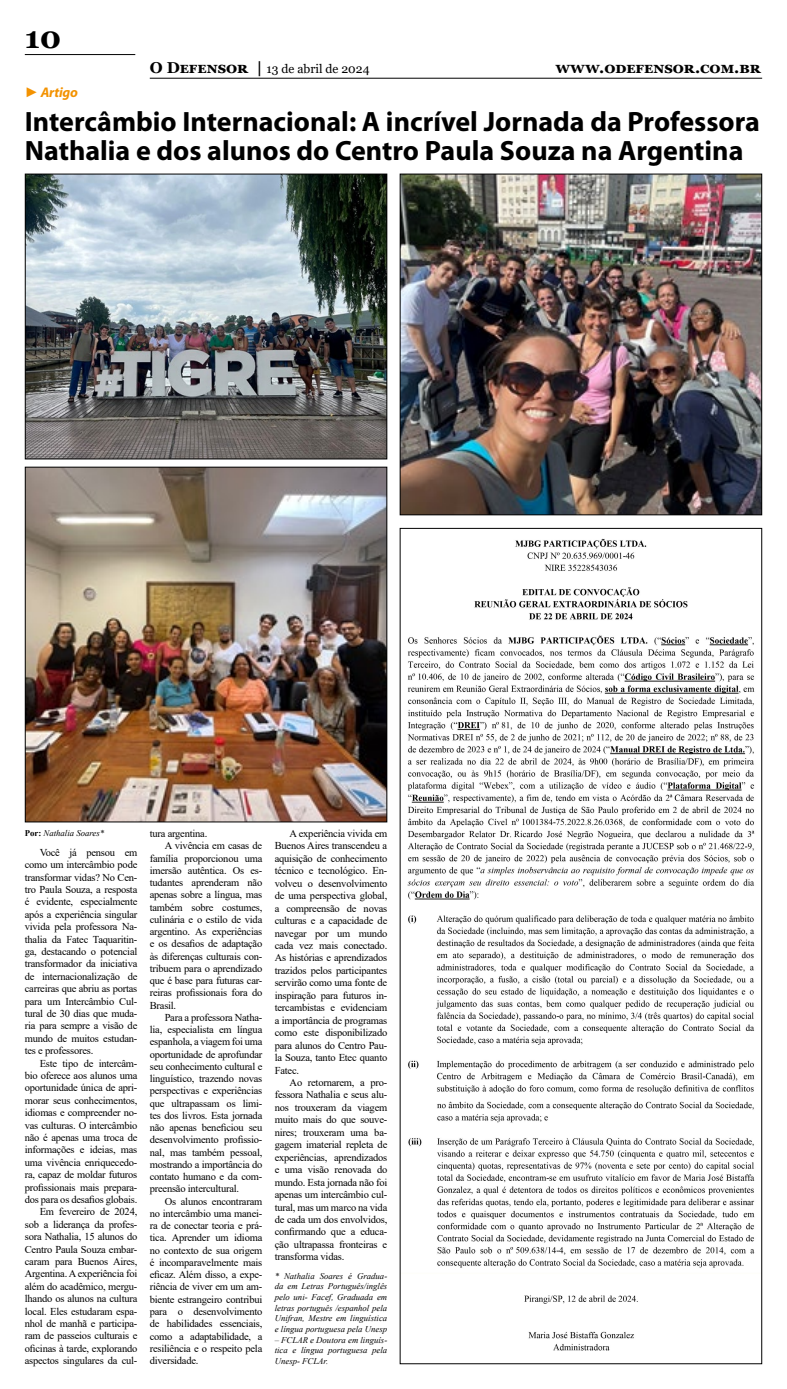
<style>
.page{position:relative;width:787px;height:1389px;background:#fff}
.page>*{position:absolute;margin:0;border:0;box-sizing:border-box;transform-origin:0 0}
.t1{font:700 30.62px "Georgia";color:#000}
.t2{font:700 28px/29.8px "Myriad Pro";color:#000}
.t3{font:700 15.75px "Georgia";color:#000}
.t4{font:italic 700 14px "Myriad Pro";letter-spacing:-.02em;color:#f39200}
.t5{font:12.25px "Georgia";color:#000}
.t6{font:10.5px/12.4px "Times New Roman";letter-spacing:-.02em;color:#000;text-align:justify}
.t7{font:italic 8.75px/10.7px "Times New Roman";color:#000;text-align:justify}
.s1{font-family:"Times New Roman";font-style:normal}
.s2{font-weight:700;font-size:15.75px}
.s3{font-weight:700;font-style:normal}
</style>
<div class="page">
<hr style="left:25px;top:54px;width:110px;height:1px;background:#000">
<hr style="left:150px;top:78px;width:611px;height:1px;background:#000">
<img style="left:407px;top:538px;width:348px;height:813px">
<img style="left:27px;top:176px;width:358px;height:281px">
<div style="left:25px;top:174px;width:362px;height:285px;border:1px solid #000"></div>
<img style="left:401px;top:176px;width:358px;height:337px">
<div style="left:399px;top:174px;width:362px;height:341px;border:1px solid #000"></div>
<img style="left:27px;top:469px;width:358px;height:351px">
<div style="left:25px;top:467px;width:362px;height:355px;border:1px solid #000"></div>
<h1 class="t1" style="left:25px;top:18px;width:38px">10</h1>
<h3 class="t4" style="left:25px;top:83px;width:54px"><span class="s1">►</span> Artigo</h3>
<h2 class="t2" style="left:25px;top:105px;width:736px">Intercâmbio Internacional: A incrível Jornada da Professora<br>Nathalia e dos alunos do Centro Paula Souza na Argentina</h2>
<p class="t5" style="left:150px;top:61px;width:221px"><span class="s2">O Defensor |</span> 13 de abril de 2024</p>
<h3 class="t3" style="left:555px;top:58px;width:207px">www.odefensor.com.br</h3>
<p class="t7" style="left:25px;top:827px;width:81px"><span class="s3">Por:</span> Nathalia Soares*</p>
<p class="t6" style="left:25px;top:846px;width:114px;text-indent:15px">Você já pensou em como um intercâmbio pode transformar vidas? No Cen&shy;tro Paula Souza, a resposta é evidente, especialmente após a experiência singular vivida pela professora Na&shy;thalia da Fatec Taquaritin&shy;ga, destacando o potencial transformador da iniciativa de internacionalização de carreiras que abriu as portas para um Intercâmbio Cul&shy;tural de 30 dias que muda&shy;ria para sempre a visão de mundo de muitos estudan&shy;tes e professores.</p>
<p class="t6" style="left:25px;top:1056px;width:114px;text-align:right">Este tipo de intercâm&shy;bio oferece aos alunos uma oportunidade única de apri&shy;morar seus conhecimentos, idiomas e compreender no&shy;vas culturas. O intercâmbio não é apenas uma troca de informações e ideias, mas uma vivência enriquecedo&shy;ra, capaz de moldar futuros profissionais mais prepara&shy;dos para os desafios globais.<br>Em fevereiro de 2024, sob a liderança da profes&shy;sora Nathalia, 15 alunos do<br>Centro Paula Souza embar&shy;caram para Buenos Aires,<br>Argentina. A experiência foi além do acadêmico, mergu&shy;lhando os alunos na cultura local. Eles estudaram espa&shy;nhol de manhã e participa&shy;ram de passeios culturais e oficinas à tarde, explorando aspectos singulares da cul-</p>
<p class="t6" style="left:150px;top:827px;width:59px">tura argentina.</p>
<p class="t6" style="left:165px;top:839px;width:99px">A vivência em casas de</p>
<p class="t6" style="left:150px;top:852px;width:114px">família proporcionou uma</p>
<p class="t6" style="left:150px;top:864px;width:114px">imersão autêntica. Os es-</p>
<p class="t6" style="left:150px;top:876px;width:114px">tudantes aprenderam não</p>
<p class="t6" style="left:150px;top:888px;width:114px">apenas sobre a língua, mas</p>
<p class="t6" style="left:150px;top:901px;width:114px">também sobre costumes,</p>
<p class="t6" style="left:150px;top:913px;width:114px">culinária e o estilo de vida</p>
<p class="t6" style="left:150px;top:925px;width:114px">argentino. As experiências</p>
<p class="t6" style="left:150px;top:937px;width:114px">e os desafios de adaptação</p>
<p class="t6" style="left:150px;top:950px;width:114px">às diferenças culturais con-</p>
<p class="t6" style="left:150px;top:962px;width:114px">tribuem para o aprendizado</p>
<p class="t6" style="left:150px;top:974px;width:114px">que é base para futuras car-</p>
<p class="t6" style="left:150px;top:986px;width:114px">reiras profissionais fora do</p>
<p class="t6" style="left:150px;top:999px;width:28px">Brasil.</p>
<p class="t6" style="left:165px;top:1011px;width:99px">Para a professora Natha-</p>
<p class="t6" style="left:150px;top:1023px;width:114px">lia, especialista em língua</p>
<p class="t6" style="left:150px;top:1035px;width:114px">espanhola, a viagem foi uma</p>
<p class="t6" style="left:150px;top:1048px;width:114px">oportunidade de aprofundar</p>
<p class="t6" style="left:150px;top:1060px;width:114px">seu conhecimento cultural e</p>
<p class="t6" style="left:150px;top:1072px;width:114px">linguístico, trazendo novas</p>
<p class="t6" style="left:150px;top:1084px;width:114px">perspectivas e experiências</p>
<p class="t6" style="left:150px;top:1097px;width:114px">que ultrapassam os limi-</p>
<p class="t6" style="left:150px;top:1109px;width:114px">tes dos livros. Esta jornada</p>
<p class="t6" style="left:150px;top:1121px;width:114px">não apenas beneficiou seu</p>
<p class="t6" style="left:150px;top:1133px;width:114px">desenvolvimento profissio-</p>
<p class="t6" style="left:150px;top:1146px;width:114px">nal, mas também pessoal,</p>
<p class="t6" style="left:150px;top:1158px;width:114px">mostrando a importância do</p>
<p class="t6" style="left:150px;top:1170px;width:114px">contato humano e da com-</p>
<p class="t6" style="left:150px;top:1182px;width:91px">preensão intercultural.</p>
<p class="t6" style="left:165px;top:1195px;width:99px">Os alunos encontraram</p>
<p class="t6" style="left:150px;top:1207px;width:114px">no intercâmbio uma manei-</p>
<p class="t6" style="left:150px;top:1219px;width:114px">ra de conectar teoria e prá-</p>
<p class="t6" style="left:150px;top:1231px;width:114px">tica. Aprender um idioma</p>
<p class="t6" style="left:150px;top:1244px;width:114px">no contexto de sua origem</p>
<p class="t6" style="left:150px;top:1256px;width:114px">é incomparavelmente mais</p>
<p class="t6" style="left:150px;top:1268px;width:114px">eficaz. Além disso, a expe-</p>
<p class="t6" style="left:150px;top:1280px;width:114px">riência de viver em um am-</p>
<p class="t6" style="left:150px;top:1293px;width:114px">biente estrangeiro contribui</p>
<p class="t6" style="left:150px;top:1305px;width:114px">para o desenvolvimento</p>
<p class="t6" style="left:150px;top:1317px;width:114px">de habilidades essenciais,</p>
<p class="t6" style="left:150px;top:1329px;width:114px">como a adaptabilidade, a</p>
<p class="t6" style="left:150px;top:1342px;width:114px">resiliência e o respeito pela</p>
<p class="t6" style="left:150px;top:1354px;width:50px">diversidade.</p>
<p class="t6" style="left:274px;top:827px;width:114px;text-indent:15px">A experiência vivida em Buenos Aires transcendeu a aquisição de conhecimento técnico e tecnológico. En&shy;volveu o desenvolvimento de uma perspectiva global, a compreensão de novas culturas e a capacidade de navegar por um mundo cada vez mais conectado.<br>As histórias e aprendizados trazidos pelos participantes servirão como uma fonte de inspiração para futuros in&shy;tercambistas e evidenciam a importância de programas como este disponibilizado para alunos do Centro Pau&shy;la Souza, tanto Etec quanto Fatec.</p>
<p class="t6" style="left:274px;top:1076px;width:114px;text-indent:15px">Ao retornarem, a pro&shy;fessora Nathalia e seus alu&shy;nos trouxeram da viagem muito mais do que souve&shy;nires; trouxeram uma ba&shy;gagem imaterial repleta de experiências, aprendizados e uma visão renovada do mundo. Esta jornada não foi apenas um intercâmbio cul&shy;tural, mas um marco na vida de cada um dos envolvidos, confirmando que a educa&shy;ção ultrapassa fronteiras e transforma vidas.</p>
<p class="t7" style="left:274px;top:1270px;width:114px">* Nathalia Soares é Gradua&shy;da em Letras Português/inglês pelo uni- Facef, Graduada em letras português /espanhol pela Unifran, Mestre em linguística e língua portuguesa pela Unesp</p>
<p class="t7" style="left:274px;top:1334px;width:114px">– FCLAR e Doutora em linguís&shy;tica e língua portuguesa pela Unesp- FCLAr.</p>
</div>
